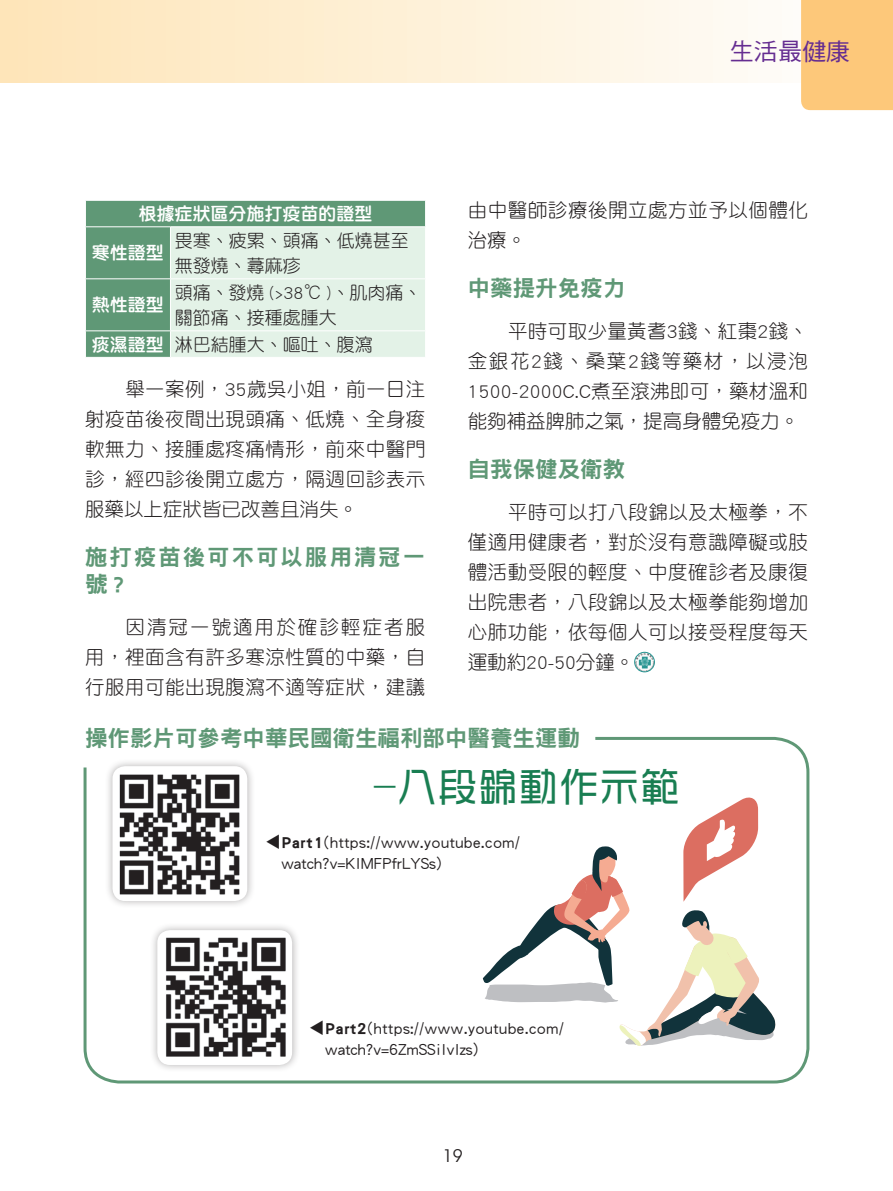
<style>
.page{position:relative;width:893px;height:1191px;background:#fff}
.page>*{position:absolute;margin:0;border:0;box-sizing:border-box;transform-origin:0 0}
.t1{font:40.5px "DF Hua Yi W4 WINP BF";color:#197e52}
.t2{font:24px "DF Hei Std W5";color:#652d91}
.小標{font:22.5px "DF Hei Std W9";color:#5f9876}
.小標-2{font:22.5px/27px "DF Hei Std W9";letter-spacing:.085em;color:#5f9876}
.內文-縮2{font:19.5px/30px "DF Yuan Std W3";letter-spacing:.03em;color:#231f20;text-align:justify}
.t3{font:18px/25.5px "DF Yuan Std W3";color:#231f20}
.t4{font:18px "DF Yuan Std W8";color:#fff}
.t5{font:17.7px "Avant Garde IT Cby BT";color:#231f20}
.照片說明文{font:16.5px/21px "DF Hei Std W5";letter-spacing:.02em;color:#231f20}
.s1{font-size:24px}
.s2{font-family:"DF Hei Std W9"}
</style>
<div class="page">
<div style="left:86px;top:201px;width:84px;height:156px;background:#5f9876"></div>
<hr style="left:85px;top:226px;width:85px;height:1px;background:#fff">
<hr style="left:85px;top:278px;width:85px;height:1px;background:#fff">
<hr style="left:85px;top:330px;width:85px;height:1px;background:#fff">
<svg style="left:170px;top:201px;width:256px;height:156px;background:#cee3d5"></svg>
<svg style="left:635px;top:652px;width:19px;height:20px"></svg>
<div style="left:634px;top:652px;width:21px;height:20px;border:1px solid #279592;border-radius:50%"></div>
<svg style="left:83px;top:736px;width:727px;height:348px"></svg>
<div style="left:0;top:0;width:878px;height:82px;background:linear-gradient(to right,#fee5b7,#fefefe)"></div>
<div style="left:801px;top:0;width:92px;height:110px;background:#fdc87a"></div>
<p class="t2" style="left:730px;top:39px;width:122px">生活最健康</p>
<p class="t4" style="left:138px;top:204px;width:236px">根據症狀區分施打疫苗的證型</p>
<p class="t4" style="left:92px;top:243px;width:73px">寒性證型</p>
<p class="t3" style="left:175px;top:227px;width:235px">畏寒、疲累、頭痛、低燒甚至無發燒、蕁麻疹</p>
<p class="t4" style="left:92px;top:295px;width:73px">熱性證型</p>
<p class="t3" style="left:175px;top:279px;width:248px">頭痛、發燒 (&gt;38℃ )、肌肉痛、關節痛、接種處腫大</p>
<p class="t4" style="left:92px;top:334px;width:73px">痰濕證型</p>
<p class="t3" style="left:175px;top:331px;width:199px">淋巴結腫大、嘔吐、腹瀉</p>
<p class="內文-縮2" style="left:85px;top:373px;width:342px;text-indent:40px">舉一案例，35歲吳小姐，前一日注射疫苗後夜間出現頭痛、低燒、全身痠軟無力、接腫處疼痛情形，前來中醫門診，經四診後開立處方，隔週回診表示服藥以上症狀皆已改善且消失。</p>
<p class="小標-2" style="left:85px;top:543px;width:342px">施打疫苗後可不可以服用清冠一號?</p>
<p class="內文-縮2" style="left:85px;top:611px;width:342px;text-indent:40px">因清冠一號適用於確診輕症者服用，裡面含有許多寒涼性質的中藥，自行服用可能出現腹瀉不適等症狀，建議</p>
<p class="內文-縮2" style="left:468px;top:194px;width:342px">由中醫師診療後開立處方並予以個體化治療。</p>
<p class="小標" style="left:468px;top:276px;width:159px">中藥提升免疫力</p>
<p class="內文-縮2" style="left:468px;top:315px;width:342px;text-indent:40px">平時可取少量黃耆3錢、紅棗2錢、金銀花2錢、桑葉2錢等藥材，以浸泡1500-2000C.C煮至滾沸即可，藥材溫和能夠補益脾肺之氣，提高身體免疫力。</p>
<p class="小標" style="left:468px;top:457px;width:159px">自我保健及衛教</p>
<p class="內文-縮2" style="left:468px;top:496px;width:342px;text-indent:40px">平時可以打八段錦以及太極拳，不僅適用健康者，對於沒有意識障礙或肢體活動受限的輕度、中度確診者及康復出院患者，八段錦以及太極拳能夠增加心肺功能，依每個人可以接受程度每天運動約20-50分鐘。</p>
<p class="小標" style="left:85px;top:726px;width:496px">操作影片可參考中華民國衛生福利部中醫養生運動</p>
<p class="t1" style="left:373px;top:766px;width:309px"><span class="s1">—</span>八段錦動作示範</p>
<p class="照片說明文" style="left:262px;top:850px;width:18px;rotate:-90deg">▲</p>
<p class="照片說明文" style="left:281px;top:831px;width:240px"><span class="s2">Part1</span>(https://www.youtube.com/ watch?v=KIMFPfrLYSs)</p>
<p class="照片說明文" style="left:306px;top:1035px;width:18px;rotate:-90deg">▲</p>
<p class="照片說明文" style="left:325px;top:1016px;width:240px"><span class="s2">Part2</span>(https://www.youtube.com/ watch?v=6ZmSSilvIzs)</p>
<p class="t5" style="left:443px;top:1145px;width:21px">19</p>
</div>
